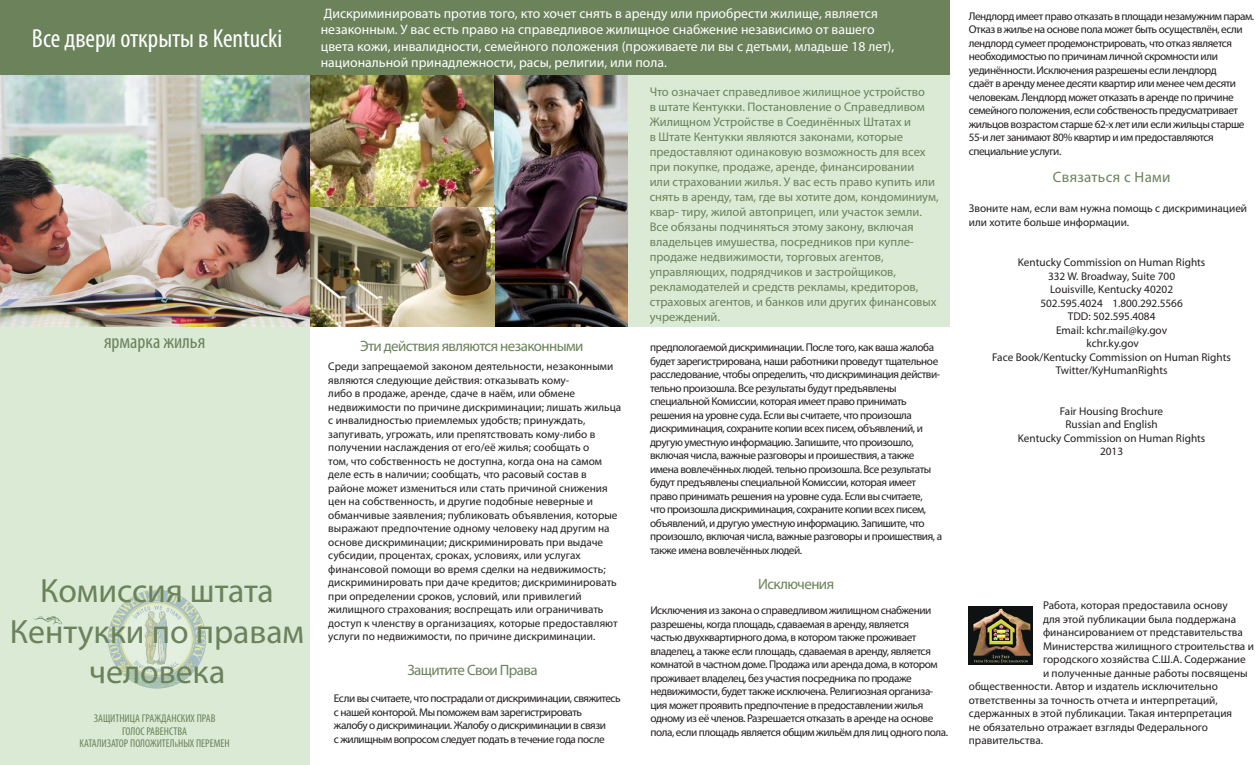
<style>
.page{position:relative;width:1260px;height:765px;background:#fff}
.page>*{position:absolute;margin:0;border:0;box-sizing:border-box;transform-origin:0 0}
.t1{font:33.75px/40.5px "Myriad Pro";color:#6b825b;text-align:center}
.t2{font:condensed 26.25px "Myriad Pro";color:#fff}
.t3{font:condensed 20px "Myriad Pro";color:#6b825b}
.t4{font:15px "Myriad Pro";letter-spacing:-.04em;color:#6b825b}
.t5{font:15px "Myriad Pro";letter-spacing:.02em;color:#6b825b}
.t6{font:13.75px/16.5px "Myriad Pro";color:#fff}
.t7{font:12.5px/15px "Myriad Pro";color:#6b825b}
.t8{font:11.25px/13.5px "Myriad Pro";letter-spacing:-.035em;color:#231f20}
.t9{font:11.25px/13.5px "Myriad Pro";color:#231f20}
.t10{font:condensed 11.25px/12.5px "Myriad Pro";color:#6b825b;text-align:center}
.s1{font-size:7.88px}
</style>
<div class="page">
<div style="left:627px;top:75px;width:323px;height:251px;background:#daead5"></div>
<img style="left:493px;top:74px;width:134px;height:253px">
<img style="left:309px;top:206px;width:186px;height:121px">
<img style="left:309px;top:74px;width:184px;height:133px">
<div style="left:304px;top:0;width:646px;height:74px;background:#6b825b"></div>
<div style="left:0;top:322px;width:309px;height:443px;background:#daead5"></div>
<img style="left:0;top:75px;width:309px;height:251px">
<div style="left:0;top:0;width:315px;height:75px;background:#6b825b"></div>
<img style="left:108px;top:590px;width:98px;height:99px">
<img style="left:33px;top:616px;width:28px;height:9px">
<img style="left:969px;top:606px;width:64px;height:59px">
<p class="t2" style="left:32px;top:23px;width:252px">Все двери открыты в Kentucki</p>
<p class="t3" style="left:104px;top:329px;width:103px">ярмарка жилья</p>
<p class="t1" style="left:10px;top:570px;width:296px">Комиссия штата<br>Кентукки по правам человека</p>
<p class="t10" style="left:80px;top:712px;width:152px">ЗАЩИТНИЦА ГРАЖДАНСКИХ ПРАВ<br>ГОЛОС РАВЕНСТВА<br>КАТАЛИЗАТОР ПОЛОЖИТЕЛ<span class="s1">ь</span>НЫХ ПЕРЕМЕН</p>
<p class="t6" style="left:321px;top:5px;width:575px">Дискриминировать против того, кто хочет снять в аренду или приобрести жилище, является незаконным. У вас есть право на справедливое жилищное снабжение независимо от вашего цвета кожи, инвалидности, семейного положения (проживаете ли вы с детьми, младьше 18 лет), национальной принадлежности, расы, религии, или пола.</p>
<p class="t4" style="left:360px;top:337px;width:225px">Эти действия являются незаконными</p>
<p class="t9" style="left:328px;top:359px;width:294px">Среди запрещаемой законом деятельности, незаконными являются следующие действия: отказывать кому-<br>либо в продаже, аренде, сдаче в наём, или обмене недвижимости по причине дискриминации; лишать жильца с инвалидностью приемлемых удобств; принуждать, запугивать, угрожать, или препятствовать кому-либо в получении наслаждения от его/её жилья; сообщать о<br>том, что собственность не доступна, когда она на самом деле есть в наличии; сообщать, что расовый состав в районе может измениться или стать причиной снижения цен на собственность, и другие подобные неверные и обманчивые заявления; публиковать объявления, которые выражают предпочтение одному человеку над другим на основе дискриминации; дискриминировать при выдаче субсидии, процентах, сроках, условиях, или услугах финансовой помощи во время сделки на недвижимость; дискриминировать при даче кредитов; дискриминировать при определении сроков, условий, или привилегий жилищного страхования; воспрещать или ограничивать доступ к членству в организациях, которые предоставляют услуги по недвижимости, по причине дискриминации.</p>
<p class="t4" style="left:407px;top:661px;width:132px">Защитите Свои Права</p>
<p class="t8" style="left:334px;top:691px;width:288px">Если вы считаете, что пострадали от дискриминации, свяжитесь с нашей конторой. Мы поможем вам зарегистрировать<br>жалобу о дискриминации. Жалобу о дискриминации в связи<br>с жилищным вопросом следует подать в течение года после</p>
<p class="t7" style="left:650px;top:84px;width:291px">Что означает справедливое жилищное устройство<br>в штате Кентукки. Постановление о Справедливом Жилищном Устройстве в Соединённых Штатах и<br>в Штате Кентукки являются законами, которые предоставляют одинаковую возможность для всех при покупке, продаже, аренде, финансировании<br>или страховании жилья. У вас есть право купить или снять в аренду, там, где вы xотите дом, кондоминиум, квар- тиру, жилой автоприцеп, или участок земли.<br>Все обязаны подчиняться этому закону, включая владельцев имушества, посредников при купле&shy;продаже недвижимости, торговых агентов, управляющих, подрядчиков и застройщиков, рекламодателей и средств рекламы, кредиторов, страховых агентов, и банков или других финансовых учреждений.</p>
<p class="t8" style="left:650px;top:340px;width:292px">предпологаемой дискриминации. После того, как ваша жалоба будет зарегистрирована, наши работники проведут тщательное расследование, чтобы определить, что дискриминация действи&shy;тельно произошла. Все результаты будут предъявлены</p>
<p class="t8" style="left:650px;top:394px;width:258px">специальной Комиссии, которая имеет право принимать</p>
<p class="t8" style="left:650px;top:408px;width:263px">решения на уровне суда. Если вы считаете, что произошла</p>
<p class="t8" style="left:650px;top:421px;width:274px">дискриминация, сохраните копии всех писем, объявлений, и</p>
<p class="t8" style="left:650px;top:435px;width:265px">другую уместную информацию. Запишите, что произошло,</p>
<p class="t8" style="left:650px;top:448px;width:294px">включая числа, важные разговоры и проишествия, а также имена вовлечённых людей. тельно произошла. Все результаты будут предъявлены специальной Комиссии, которая имеет право принимать решения на уровне суда. Если вы считаете,<br>что произошла дискриминация, сохраните копии всех писем, объявлений, и другую уместную информацию. Запишите, что произошло, включая числа, важные разговоры и проишествия, а</p>
<p class="t8" style="left:650px;top:543px;width:154px">также имена вовлечённых людей.</p>
<p class="t4" style="left:758px;top:574px;width:78px">Исключения</p>
<p class="t8" style="left:650px;top:603px;width:283px">Исключения из закона о справедливом жилищном снабжении</p>
<p class="t8" style="left:650px;top:617px;width:260px">разрешены, когда площадь, сдаваемая в аренду, является</p>
<p class="t8" style="left:650px;top:630px;width:268px">частью двухквартирного дома, в котором также проживает</p>
<p class="t8" style="left:650px;top:644px;width:282px">владелец, а также если площадь, сдаваемая в аренду, является</p>
<p class="t8" style="left:650px;top:657px;width:289px">комнатой в частном доме. Продажа или аренда дома, в котором</p>
<p class="t8" style="left:650px;top:671px;width:263px">проживает владелец, без участия посредника по продаже</p>
<p class="t8" style="left:650px;top:684px;width:285px">недвижимости, будет также исключена. Религиозная организа-</p>
<p class="t8" style="left:650px;top:698px;width:275px">ция может проявить предпочтение в предоставлении жилья</p>
<p class="t8" style="left:650px;top:711px;width:285px">одному из её членов. Разрешается отказать в аренде на основе</p>
<p class="t8" style="left:650px;top:725px;width:299px">пола, если площадь является общим жильём для лиц одного пола.</p>
<p class="t8" style="left:969px;top:9px;width:287px">Лендлорд имеет право отказать в площади незамужним парам.<br>Отказ в жилье на основе пола может быть осуществлён, если лендлорд сумеет продемонстрировать, что отказ является необходимостью по причинам личной скромности или</p>
<p class="t8" style="left:969px;top:63px;width:277px">уединённости. Исключения разрешены если лендлорд сдаёт в аренду менее десяти квартир или менее чем десяти человекам. Лендлорд может отказать в аренде по причине семейного положения, если собственость предусматривает жильцов возрастом старше 62-х лет или если жильцы старше 55-и лет занимают 80% квартир и им предоставляются специальние услуги.</p>
<p class="t5" style="left:1053px;top:168px;width:119px">Связаться с Нами</p>
<p class="t9" style="left:969px;top:201px;width:280px">Звоните нам, если вам нужна помощь с дискриминацией или хотите больше информации.</p>
<p class="t9" style="left:1018px;top:255px;width:189px">Kentucky Commission on Human Rights</p>
<p class="t9" style="left:1048px;top:269px;width:129px">332 W. Broadway, Suite 700</p>
<p class="t9" style="left:1050px;top:282px;width:125px">Louisville, Kentucky 40202</p>
<p class="t9" style="left:1040px;top:296px;width:144px">502.595.4024 1.800.292.5566</p>
<p class="t9" style="left:1068px;top:309px;width:89px">TDD: 502.595.4084</p>
<p class="t9" style="left:1056px;top:323px;width:113px">Email: kchr.mail@ky.gov</p>
<p class="t9" style="left:1087px;top:336px;width:54px">kchr.ky.gov</p>
<p class="t9" style="left:992px;top:350px;width:240px">Face Book/Kentucky Commission on Human Rights</p>
<p class="t9" style="left:1056px;top:363px;width:113px">Twitter/KyHumanRights</p>
<p class="t9" style="left:1060px;top:404px;width:105px">Fair Housing Brochure</p>
<p class="t9" style="left:1065px;top:417px;width:94px">Russian and English</p>
<p class="t9" style="left:1018px;top:431px;width:189px">Kentucky Commission on Human Rights</p>
<p class="t8" style="left:1100px;top:444px;width:25px">2013</p>
<p class="t9" style="left:1043px;top:598px;width:186px">Работа, которая предоставила основу</p>
<p class="t9" style="left:1043px;top:612px;width:195px">для этой публикации былa поддержанa</p>
<p class="t9" style="left:1043px;top:625px;width:201px">финансированием от представительства</p>
<p class="t9" style="left:1043px;top:639px;width:213px">Министерствa жилищного строительства и</p>
<p class="t9" style="left:1043px;top:652px;width:204px">городского хозяйства С.Ш.А. Содержание</p>
<p class="t9" style="left:1043px;top:666px;width:206px">и полученные данные работы посвящены</p>
<p class="t9" style="left:969px;top:679px;width:251px">общественности. Автор и издатель исключительно</p>
<p class="t9" style="left:969px;top:693px;width:251px">ответственны за точность отчета и интерпретаций,</p>
<p class="t9" style="left:969px;top:706px;width:265px">сдержанных в этой публикации. Такая интерпретация</p>
<p class="t9" style="left:969px;top:720px;width:241px">не обязательно отражает взгляды Федерального</p>
<p class="t9" style="left:969px;top:733px;width:76px">правительства.</p>
</div>
